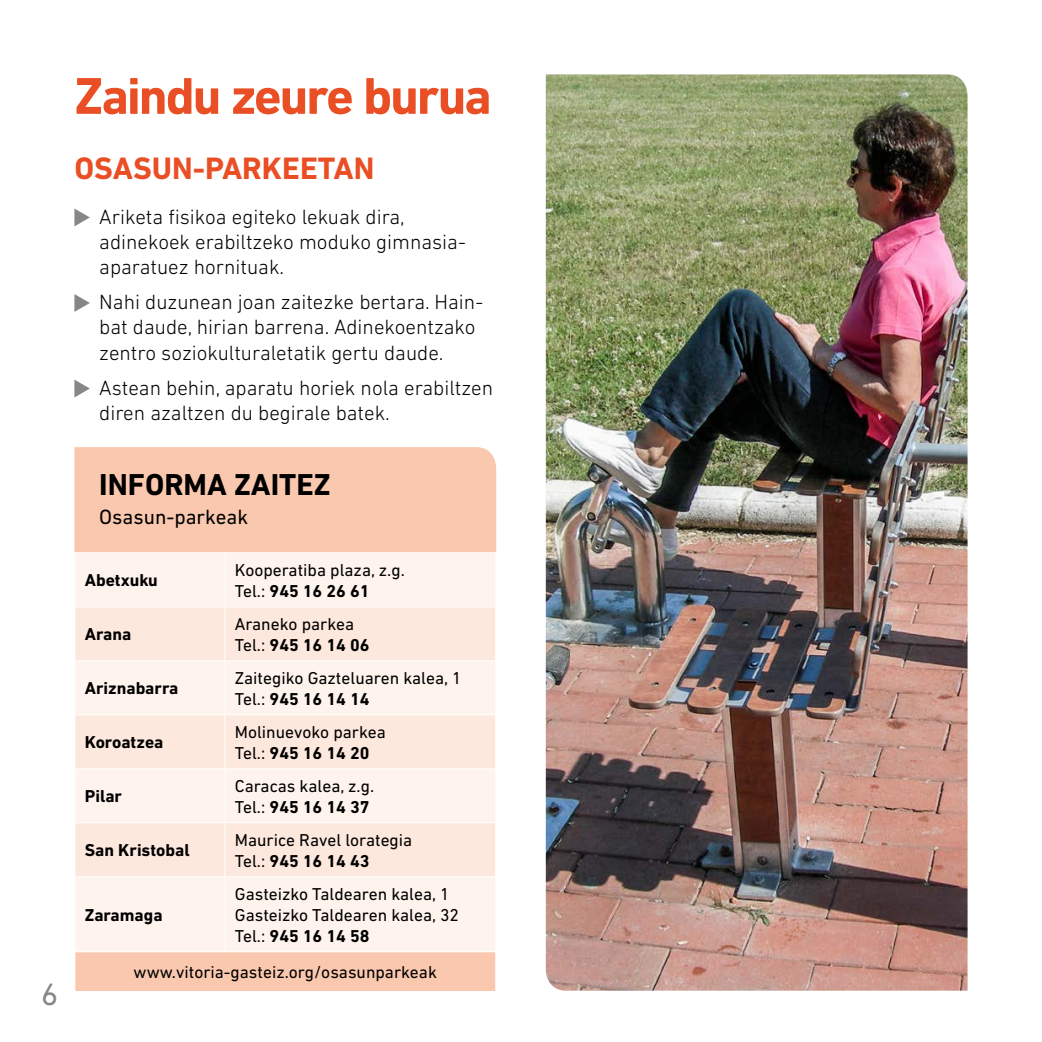
<style>
.page{position:relative;width:1042px;height:1042px;background:#fff}
.page>*{position:absolute;margin:0;border:0;box-sizing:border-box;transform-origin:0 0}
.t1{font:700 52.5px "DIN Next LT Pro";letter-spacing:-.04em;color:#e94e24}
.t2{font:700 31.5px "DIN Next LT Pro";color:#e94e24}
.t3{font:31.5px "DIN Next LT Pro";color:#878787}
.t4{font:700 30.8px "DIN Next LT Pro";color:#000}
.t5{font:300 21px/25.2px "DIN Next LT Pro";color:#000}
.t6{font:21px "DIN Next LT Pro";color:#000}
.t7{font:17.5px/21px "DIN Next LT Pro";color:#000}
.t8{font:700 17.5px "DIN Next LT Pro";color:#000}
.s1{font-weight:700}
</style>
<div class="page">
<svg style="left:74px;top:208px;width:16px;height:18px"></svg>
<svg style="left:74px;top:294px;width:16px;height:18px"></svg>
<svg style="left:74px;top:380px;width:16px;height:17px"></svg>
<img style="left:546px;top:74px;width:421px;height:916px">
<div style="left:74px;top:447px;width:422px;height:105px;background:#fac8ae"></div>
<div style="left:75px;top:553px;width:420px;height:398px;background:#fef3ed"></div>
<svg style="left:75px;top:607px;width:420px;height:269px;fill:#fde8dd"></svg>
<div style="left:75px;top:952px;width:421px;height:39px;background:#fac8ae"></div>
<hr style="left:224px;top:553px;width:1px;height:53px;background:#fff">
<hr style="left:74px;top:606px;width:151px;height:1px;background:#fff">
<hr style="left:225px;top:606px;width:271px;height:1px;background:#fff">
<hr style="left:224px;top:607px;width:1px;height:53px;background:#fff">
<hr style="left:74px;top:660px;width:151px;height:1px;background:#fff">
<hr style="left:225px;top:660px;width:271px;height:1px;background:#fff">
<hr style="left:224px;top:661px;width:1px;height:53px;background:#fff">
<hr style="left:74px;top:714px;width:151px;height:1px;background:#fff">
<hr style="left:225px;top:714px;width:271px;height:1px;background:#fff">
<hr style="left:224px;top:715px;width:1px;height:53px;background:#fff">
<hr style="left:74px;top:768px;width:151px;height:1px;background:#fff">
<hr style="left:225px;top:768px;width:271px;height:1px;background:#fff">
<hr style="left:224px;top:769px;width:1px;height:53px;background:#fff">
<hr style="left:74px;top:822px;width:151px;height:1px;background:#fff">
<hr style="left:225px;top:822px;width:271px;height:1px;background:#fff">
<hr style="left:224px;top:823px;width:1px;height:53px;background:#fff">
<hr style="left:74px;top:876px;width:151px;height:1px;background:#fff">
<hr style="left:225px;top:876px;width:271px;height:1px;background:#fff">
<hr style="left:224px;top:877px;width:1px;height:74px;background:#fff">
<hr style="left:495px;top:952px;width:1px;height:39px;background:#fff">
<h1 class="t1" style="left:74px;top:65px;width:419px">Zaindu zeure burua</h1>
<h2 class="t2" style="left:74px;top:149px;width:301px">OSASUN-PARKEETAN</h2>
<p class="t5" style="left:99px;top:204px;width:368px">Ariketa fisikoa egiteko lekuak dira, adinekoek erabiltzeko moduko gimnasia&shy;aparatuez hornituak.</p>
<p class="t5" style="left:99px;top:289px;width:385px">Nahi duzunean joan zaitezke bertara. Hain&shy;bat daude, hirian barrena. Adinekoentzako zentro soziokulturaletatik gertu daude.</p>
<p class="t5" style="left:99px;top:375px;width:395px">Astean behin, aparatu horiek nola erabiltzen diren azaltzen du begirale batek.</p>
<h2 class="t3" style="left:41px;top:976px;width:19px">6</h2>
<h3 class="t4" style="left:99px;top:466px;width:233px">INFORMA ZAITEZ</h3>
<p class="t6" style="left:99px;top:505px;width:150px">Osasun-parkeak</p>
<p class="t8" style="left:85px;top:570px;width:75px">Abetxuku</p>
<p class="t7" style="left:235px;top:559px;width:171px">Kooperatiba plaza, z.g.<br>Tel.: <span class="s1">945 16 26 61</span></p>
<p class="t8" style="left:85px;top:624px;width:48px">Arana</p>
<p class="t7" style="left:235px;top:613px;width:136px">Araneko parkea<br>Tel.: <span class="s1">945 16 14 06</span></p>
<p class="t8" style="left:85px;top:678px;width:95px">Ariznabarra</p>
<p class="t7" style="left:235px;top:667px;width:228px">Zaitegiko Gazteluaren kalea, 1<br>Tel.: <span class="s1">945 16 14 14</span></p>
<p class="t8" style="left:85px;top:732px;width:80px">Koroatzea</p>
<p class="t7" style="left:235px;top:721px;width:153px">Molinuevoko parkea<br>Tel.: <span class="s1">945 16 14 20</span></p>
<p class="t8" style="left:85px;top:786px;width:39px">Pilar</p>
<p class="t7" style="left:235px;top:775px;width:141px">Caracas kalea, z.g.<br>Tel.: <span class="s1">945 16 14 37</span></p>
<p class="t8" style="left:85px;top:840px;width:106px">San Kristobal</p>
<p class="t7" style="left:235px;top:829px;width:179px">Maurice Ravel lorategia<br>Tel.: <span class="s1">945 16 14 43</span></p>
<p class="t7" style="left:235px;top:883px;width:226px">Gasteizko Taldearen kalea, 1<br>Gasteizko Taldearen kalea, 32<br>Tel.: <span class="s1">945 16 14 58</span></p>
<p class="t7" style="left:134px;top:961px;width:305px">www.vitoria-gasteiz.org/osasunparkeak</p>
<p class="t8" style="left:85px;top:904px;width:79px">Zaramaga</p>
</div>
